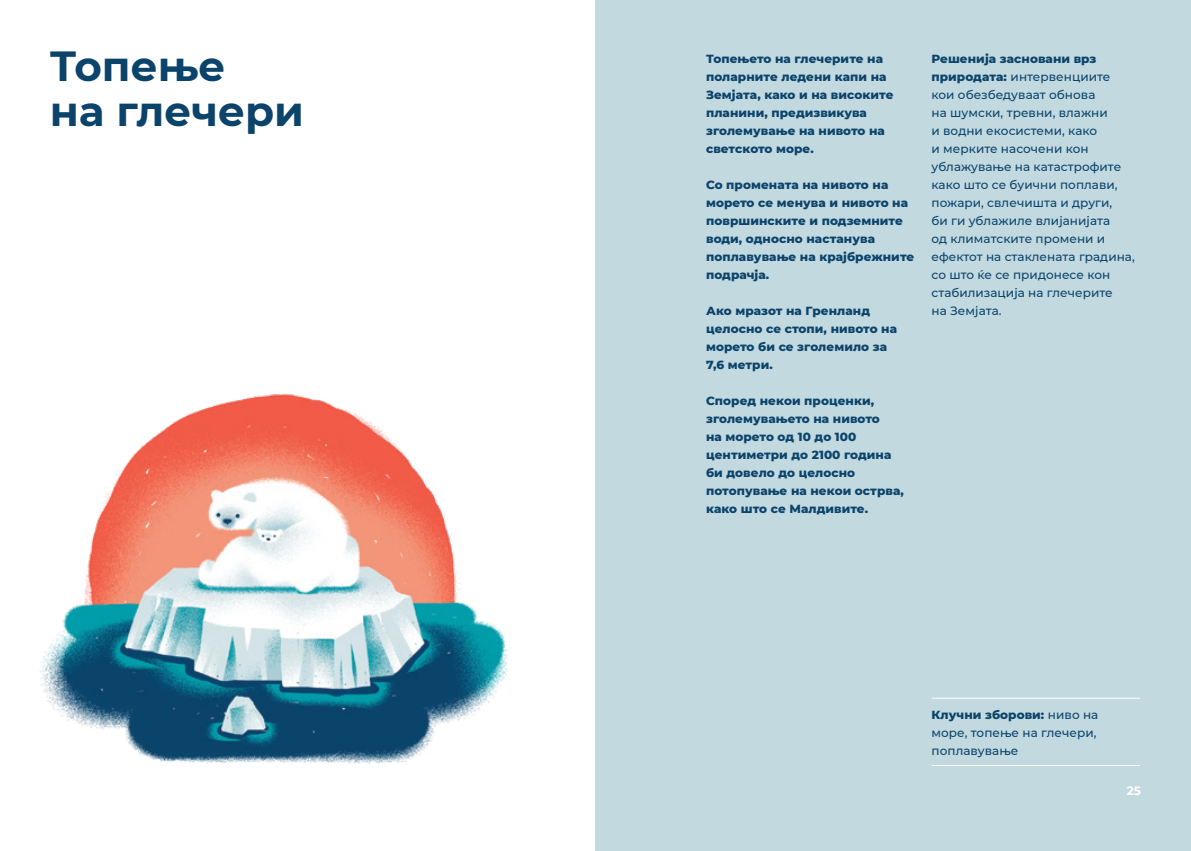
<style>
.page{position:relative;width:1191px;height:851px;background:#fff}
.page>*{position:absolute;margin:0;border:0;box-sizing:border-box;transform-origin:0 0}
.t1{font:700 42px/45px "Montserrat";color:#0b436b}
.t2{font:800 12px/18px "Montserrat";letter-spacing:.005em;color:#0b436b}
.t3{font:500 12px/18px "Montserrat";letter-spacing:.005em;color:#0b436b}
.t4{font:700 12px "Montserrat";color:#fff}
.s1{font-weight:800}
</style>
<div class="page">
<img style="left:39px;top:393px;width:469px;height:371px">
<div style="left:595px;top:0;width:596px;height:850px;background:#c1d9df"></div>
<hr style="left:931px;top:697px;width:209px;height:1px;background:#fff">
<hr style="left:931px;top:765px;width:209px;height:1px;background:#fff">
<h1 class="t1" style="left:50px;top:43px;width:255px">Топење<br>на глечери</h1>
<p class="t2" style="left:706px;top:49px;width:189px">Топењето на глечерите на поларните ледени капи на<br>Земјата, како и на високите планини, предизвикува зголемување на нивото на светското море.</p>
<p class="t2" style="left:706px;top:175px;width:210px">Со промената на нивото на морето се менува и нивото на површинските и подземните води, односно настанува поплавување на крајбрежните подрачја.</p>
<p class="t2" style="left:706px;top:301px;width:192px">Ако мразот на Гренланд целосно се стопи, нивото на морето би се зголемило за<br>7,6 метри.</p>
<p class="t2" style="left:706px;top:391px;width:199px">Според некои проценки, зголемувањето на нивото<br>на морето од 10 до 100 центиметри до 2100 година би довело до целосно потопување на некои острва, како што се Малдивите.</p>
<p class="t3" style="left:931px;top:49px;width:205px"><span class="s1">Решенија засновани врз природата:</span> интервенциите кои обезбедуваат обнова<br>на шумски, тревни, влажни<br>и водни екосистеми, како<br>и мерките насочени кон ублажување на катастрофите како што се буични поплави, пожари, свлечишта и други,<br>би ги ублажиле влијанијата<br>од климатските промени и ефектот на стаклената градина, со што ќе се придонесе кон стабилизација на глечерите<br>на Земјата.</p>
<p class="t3" style="left:931px;top:705px;width:168px"><span class="s1">Клучни зборови:</span> ниво на море, топење на глечери, поплавување</p>
<p class="t4" style="left:1126px;top:782px;width:16px">25</p>
</div>
